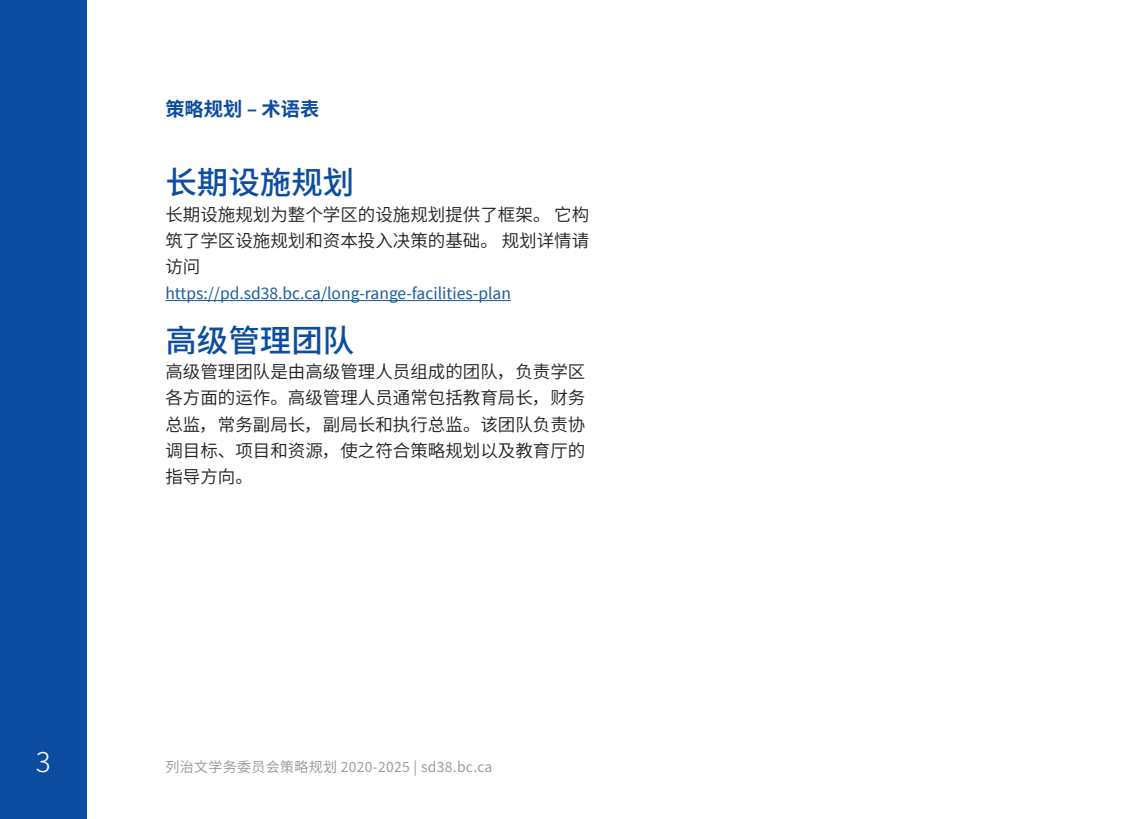
<style>
.page{position:relative;width:1134px;height:819px;background:#fff}
.page>*{position:absolute;margin:0;border:0;box-sizing:border-box;transform-origin:0 0}
.body_text_10_15{font:500 31.5px "Source Han Sans SC";color:#0d4da1}
.Vision_subheads{font:500 31.5px "Source Han Sans SC";color:#0d4da1}
.t1{font:300 28px "Source Han Sans CN";color:#fff}
.t2{font:700 19.25px "Source Han Sans SC";color:#0d4da1}
.body_text_10_15-2{font:17.5px/26.2px "Source Han Sans SC";color:#231f20;text-align:justify}
.body_text_10_15-3{font:17.5px "Source Sans Pro";color:#175d9e}
.t3{font:14px "Source Han Sans SC";letter-spacing:.025em;color:#939598}
</style>
<div class="page">
<div style="left:0;top:0;width:87px;height:819px;background:#0d4da1"></div>
<hr style="left:165px;top:300px;width:346px;height:1px;background:#175d9e">
<p class="t1" style="left:36px;top:746px;width:16px">3</p>
<p class="t2" style="left:165px;top:98px;width:155px">策略规划 – 术语表</p>
<p class="body_text_10_15" style="left:165px;top:165px;width:190px">长期设施规划</p>
<p class="body_text_10_15-2" style="left:165px;top:201px;width:425px">长期设施规划为整个学区的设施规划提供了框架。 它构筑了学区设施规划和资本投入决策的基础。 规划详情请访问</p>
<p class="body_text_10_15-3" style="left:165px;top:282px;width:347px">https://pd.sd38.bc.ca/long-range-facilities-plan</p>
<p class="Vision_subheads" style="left:165px;top:322px;width:190px">高级管理团队</p>
<p class="body_text_10_15-2" style="left:165px;top:359px;width:421px">高级管理团队是由高级管理人员组成的团队，负责学区各方面的运作。高级管理人员通常包括教育局长，财务总监，常务副局长，副局长和执行总监。该团队负责协调目标、项目和资源，使之符合策略规划以及教育厅的指导方向。</p>
<p class="t3" style="left:165px;top:759px;width:329px">列治文学务委员会策略规划 2020-2025 | sd38.bc.ca</p>
</div>
